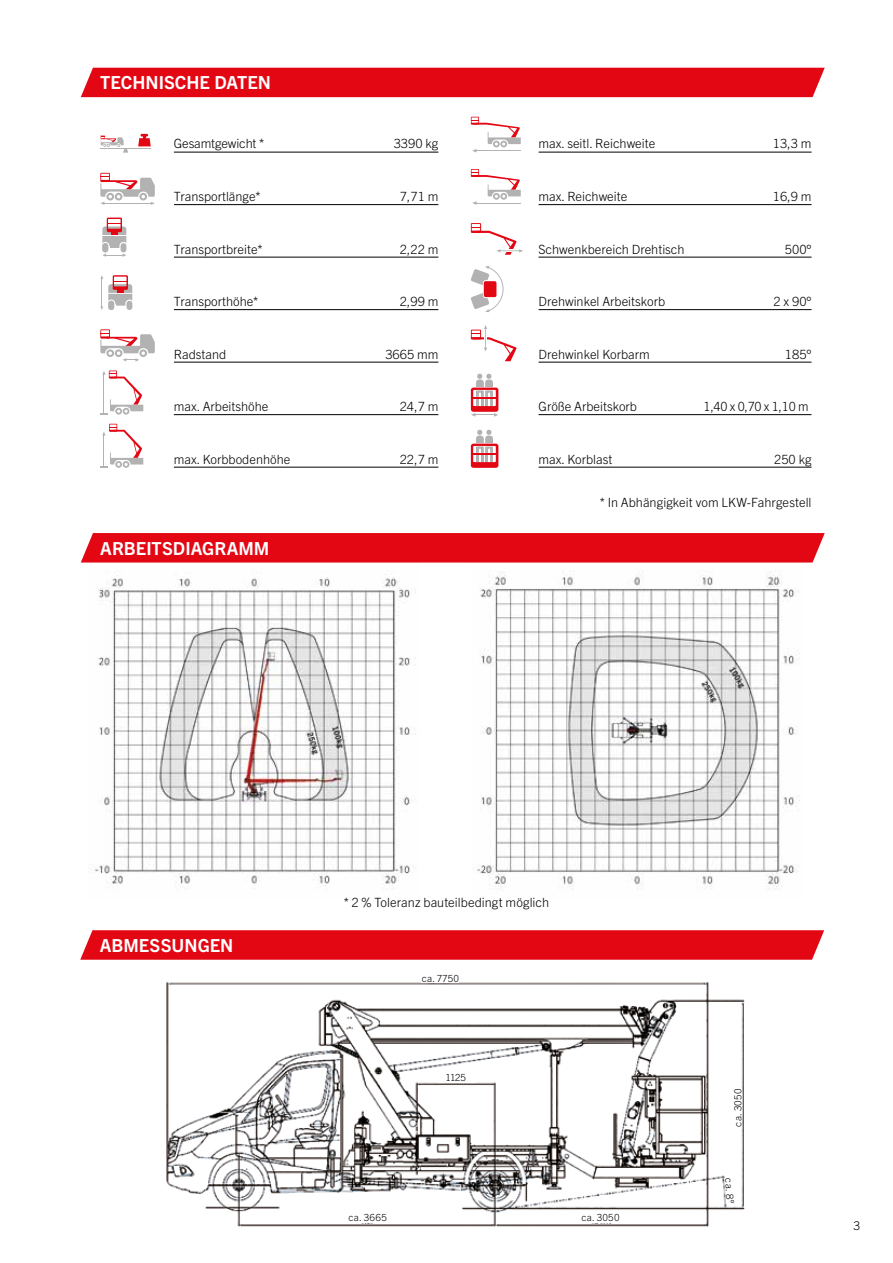
<style>
.page{position:relative;width:893px;height:1263px;background:#fff}
.page>*{position:absolute;margin:0;border:0;box-sizing:border-box;transform-origin:0 0}
.t1{font:700 18px "Trade Gothic Next LT Pro";color:#fff}
.t2{font:300 12.75px "Trade Gothic Next LT Pro";color:#000}
.t3{font:300 12px "Trade Gothic Next LT Pro";color:#000}
.t4{font:300 9.75px "Trade Gothic Next LT Pro";letter-spacing:.025em;color:#000}
</style>
<div class="page">
<img style="left:89px;top:562px;width:331px;height:328px">
<img style="left:472px;top:562px;width:331px;height:328px">
<div style="left:81px;top:68px;width:744px;height:29px;background:#e30613"></div>
<svg style="left:80px;top:930px;width:744px;height:30px;background:#e30e1a"></svg>
<hr style="left:174px;top:152px;width:264px;height:1px;background:#000">
<hr style="left:174px;top:204px;width:264px;height:1px;background:#000">
<hr style="left:174px;top:257px;width:264px;height:1px;background:#000">
<hr style="left:174px;top:309px;width:264px;height:1px;background:#000">
<hr style="left:174px;top:362px;width:264px;height:1px;background:#000">
<hr style="left:174px;top:414px;width:264px;height:1px;background:#000">
<hr style="left:174px;top:467px;width:264px;height:1px;background:#000">
<hr style="left:539px;top:152px;width:272px;height:1px;background:#000">
<hr style="left:539px;top:204px;width:272px;height:1px;background:#000">
<hr style="left:539px;top:257px;width:272px;height:1px;background:#000">
<hr style="left:539px;top:309px;width:272px;height:1px;background:#000">
<hr style="left:539px;top:362px;width:272px;height:1px;background:#000">
<hr style="left:539px;top:414px;width:272px;height:1px;background:#000">
<hr style="left:539px;top:467px;width:272px;height:1px;background:#000">
<svg style="left:100px;top:370px;width:43px;height:45px"></svg>
<div style="left:102px;top:226px;width:24px;height:22px;background:#b3b2b2;border-radius:3px"></div>
<svg style="left:107px;top:218px;width:15px;height:17px"></svg>
<hr style="left:100px;top:235px;width:30px;height:1px;background:#fff">
<svg style="left:102px;top:242px;width:25px;height:15px"></svg>
<div style="left:121px;top:243px;width:5px;height:9px;background:#b3b2b2;border-radius:3px"></div>
<div style="left:102px;top:243px;width:6px;height:9px;background:#b3b2b2;border-radius:3px"></div>
<hr style="left:100px;top:148px;width:51px;height:1px;background:#b3b2b2">
<svg style="left:138px;top:134px;width:13px;height:12px"></svg>
<svg style="left:101px;top:135px;width:27px;height:18px"></svg>
<svg style="left:100px;top:173px;width:55px;height:32px"></svg>
<svg style="left:100px;top:424px;width:43px;height:44px"></svg>
<svg style="left:471px;top:117px;width:50px;height:36px"></svg>
<svg style="left:471px;top:266px;width:32px;height:46px"></svg>
<svg style="left:471px;top:430px;width:27px;height:38px"></svg>
<svg style="left:471px;top:223px;width:52px;height:32px"></svg>
<svg style="left:471px;top:325px;width:45px;height:36px"></svg>
<svg style="left:471px;top:374px;width:27px;height:43px"></svg>
<svg style="left:100px;top:275px;width:33px;height:35px"></svg>
<div style="left:81px;top:533px;width:744px;height:29px;background:#e30613"></div>
<svg style="left:471px;top:169px;width:50px;height:36px"></svg>
<img style="left:166px;top:982px;width:579px;height:245px">
<div style="left:348px;top:1214px;width:39px;height:9px;background:#fff"></div>
<div style="left:581px;top:1214px;width:39px;height:9px;background:#fff"></div>
<div style="left:734px;top:1089px;width:7px;height:38px;background:#fff"></div>
<div style="left:437px;top:1073px;width:39px;height:10px;background:#fff"></div>
<svg style="left:724px;top:1178px;width:11px;height:25px"></svg>
<svg style="left:100px;top:329px;width:55px;height:32px"></svg>
<h1 class="t1" style="left:100px;top:70px;width:172px">TECHNISCHE DATEN</h1>
<p class="t2" style="left:174px;top:135px;width:92px">Gesamtgewicht *</p>
<p class="t2" style="left:394px;top:135px;width:46px">3390 kg</p>
<p class="t2" style="left:539px;top:135px;width:118px">max. seitl. Reichweite</p>
<p class="t2" style="left:773px;top:135px;width:40px">13,3 m</p>
<p class="t2" style="left:174px;top:187px;width:88px">Transportlänge*</p>
<p class="t2" style="left:400px;top:187px;width:40px">7,71 m</p>
<p class="t2" style="left:539px;top:187px;width:90px">max. Reichweite</p>
<p class="t2" style="left:773px;top:187px;width:40px">16,9 m</p>
<p class="t2" style="left:174px;top:240px;width:90px">Transportbreite*</p>
<p class="t2" style="left:400px;top:240px;width:40px">2,22 m</p>
<p class="t2" style="left:539px;top:240px;width:147px">Schwenkbereich Drehtisch</p>
<p class="t2" style="left:785px;top:240px;width:28px">500°</p>
<p class="t2" style="left:174px;top:292px;width:86px">Transporthöhe*</p>
<p class="t2" style="left:400px;top:292px;width:40px">2,99 m</p>
<p class="t2" style="left:539px;top:292px;width:128px">Drehwinkel Arbeitskorb</p>
<p class="t2" style="left:773px;top:292px;width:40px">2 x 90°</p>
<p class="t2" style="left:174px;top:345px;width:54px">Radstand</p>
<p class="t2" style="left:385px;top:345px;width:55px">3665 mm</p>
<p class="t2" style="left:539px;top:345px;width:113px">Drehwinkel Korbarm</p>
<p class="t2" style="left:785px;top:345px;width:28px">185°</p>
<p class="t2" style="left:174px;top:397px;width:96px">max. Arbeitshöhe</p>
<p class="t2" style="left:400px;top:397px;width:40px">24,7 m</p>
<p class="t2" style="left:539px;top:397px;width:100px">Größe Arbeitskorb</p>
<p class="t2" style="left:704px;top:397px;width:106px">1,40 x 0,70 x 1,10 m</p>
<p class="t2" style="left:174px;top:450px;width:118px">max. Korbbodenhöhe</p>
<p class="t2" style="left:400px;top:450px;width:40px">22,7 m</p>
<p class="t2" style="left:539px;top:450px;width:75px">max. Korblast</p>
<p class="t2" style="left:774px;top:450px;width:39px">250 kg</p>
<p class="t2" style="left:600px;top:494px;width:213px">* In Abhängigkeit vom LKW-Fahrgestell</p>
<h1 class="t1" style="left:100px;top:536px;width:171px">ARBEITSDIAGRAMM</h1>
<h1 class="t1" style="left:100px;top:933px;width:135px">ABMESSUNGEN</h1>
<p class="t2" style="left:344px;top:893px;width:207px">* 2 % Toleranz bauteilbedingt möglich</p>
<p class="t4" style="left:422px;top:971px;width:39px">ca. 7750</p>
<p class="t4" style="left:446px;top:1070px;width:21px">1125</p>
<p class="t4" style="left:349px;top:1211px;width:40px">ca. 3665</p>
<p class="t4" style="left:581px;top:1211px;width:40px">ca. 3050</p>
<p class="t4" style="left:731px;top:1127px;width:40px;rotate:-90deg">ca. 3050</p>
<p class="t4" style="left:735px;top:1177px;width:27px;rotate:85deg">ca. 8°</p>
<p class="t3" style="left:854px;top:1217px;width:8px">3</p>
</div>
